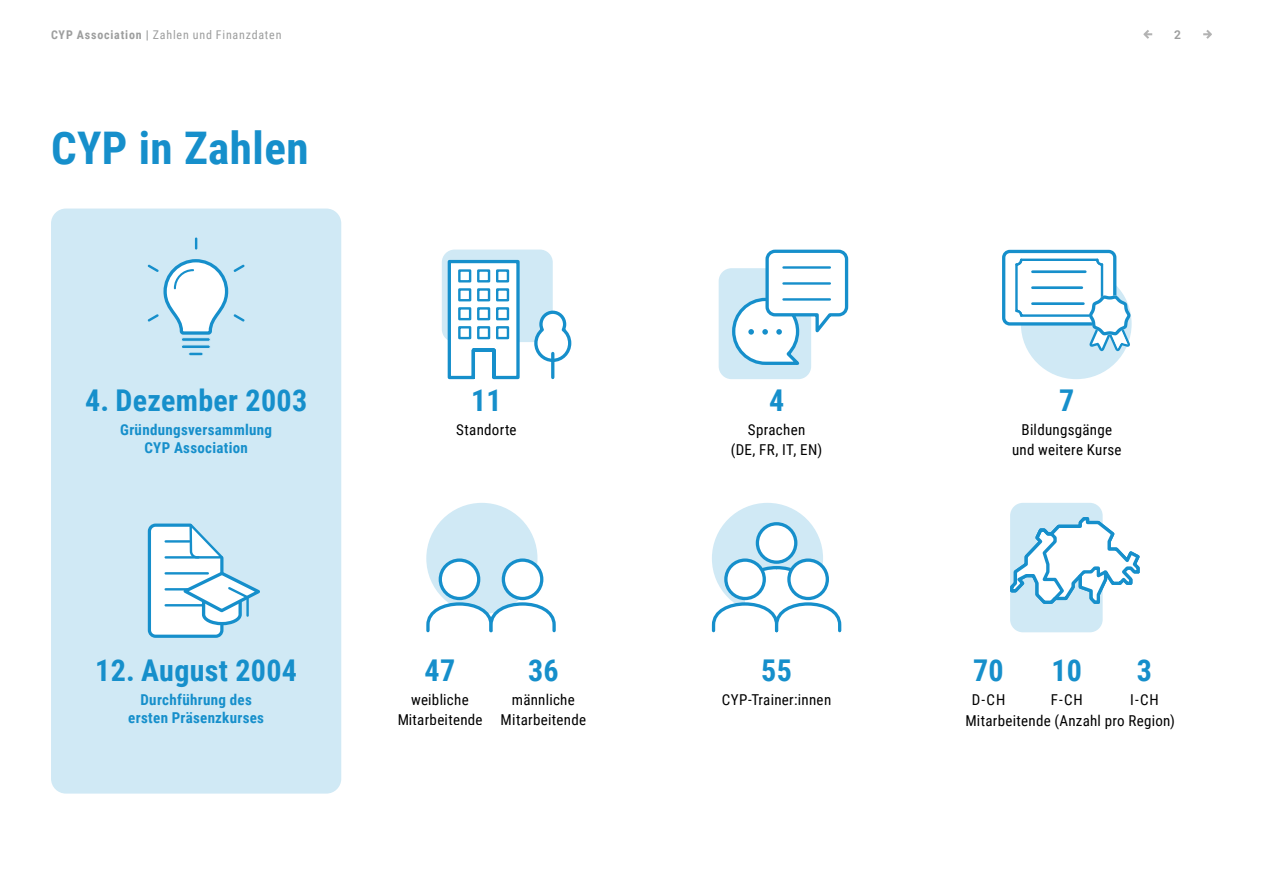
<style>
.page{position:relative;width:1263px;height:893px;background:#fff}
.page>*{position:absolute;margin:0;border:0;box-sizing:border-box;transform-origin:0 0}
.t1{font:700 45px "Roboto Condensed";letter-spacing:.01em;color:#168fcb}
.t2{font:700 30px "Roboto Condensed";letter-spacing:.01em;color:#168fcb}
.t3{font:15px/19.5px "Roboto Condensed";letter-spacing:.02em;color:#000;text-align:center}
.t4{font:700 15px/18px "Roboto Condensed";letter-spacing:.02em;color:#168fcb;text-align:center}
.t5{font:12px "Roboto Condensed";letter-spacing:.065em;color:#9d9e9e}
.t6{font:700 12px "Roboto Mono";color:#9d9e9e}
.s1{font-weight:700}
</style>
<div class="page">
<div style="left:51px;top:209px;width:290px;height:585px;background:#d0e9f5;border-radius:15px"></div>
<svg style="left:195px;top:237px;width:2px;height:13px"></svg>
<hr style="left:181px;top:338px;width:29px;height:3px;background:#168fcb;border-radius:2px">
<div style="left:181px;top:337px;width:30px;height:5px;border:1px solid #d0e9f5;border-radius:2px"></div>
<div style="left:181px;top:345px;width:30px;height:4px;border:1px solid #d0e9f5;border-radius:2px"></div>
<div style="left:188px;top:352px;width:15px;height:4px;border:1px solid #d0e9f5;border-radius:2px"></div>
<svg style="left:148px;top:259px;width:96px;height:76px"></svg>
<svg style="left:147px;top:523px;width:113px;height:115px"></svg>
<div style="left:442px;top:250px;width:111px;height:92px;background:#d0e9f5;border-radius:13px"></div>
<svg style="left:534px;top:309px;width:38px;height:55px"></svg>
<svg style="left:447px;top:259px;width:73px;height:121px"></svg>
<hr style="left:551px;top:353px;width:3px;height:24px;background:#168fcb">
<div style="left:719px;top:268px;width:92px;height:111px;background:#d0e9f5;border-radius:13px"></div>
<svg style="left:730px;top:249px;width:119px;height:116px"></svg>
<hr style="left:783px;top:266px;width:47px;height:3px;background:#168fcb">
<hr style="left:783px;top:298px;width:47px;height:3px;background:#168fcb">
<hr style="left:783px;top:282px;width:47px;height:3px;background:#168fcb">
<div style="left:1021px;top:268px;width:110px;height:111px;background:#d0e9f5;border-radius:50%"></div>
<div style="left:1002px;top:250px;width:114px;height:76px;border:3px solid #168fcb;border-radius:6px"></div>
<svg style="left:1014px;top:257px;width:116px;height:94px"></svg>
<div style="left:426px;top:503px;width:111px;height:111px;background:#d0e9f5;border-radius:50%"></div>
<svg style="left:426px;top:601px;width:130px;height:32px"></svg>
<div style="left:440px;top:560px;width:39px;height:38px;background:#fff;border-radius:50%"></div>
<div style="left:439px;top:558px;width:41px;height:42px;border:3px solid #168fcb;border-radius:50%"></div>
<div style="left:503px;top:560px;width:39px;height:38px;background:#fff;border-radius:50%"></div>
<div style="left:502px;top:558px;width:41px;height:42px;border:3px solid #168fcb;border-radius:50%"></div>
<div style="left:712px;top:503px;width:111px;height:111px;background:#d0e9f5;border-radius:50%"></div>
<div style="left:757px;top:524px;width:39px;height:38px;background:#fff;border-radius:50%"></div>
<div style="left:756px;top:522px;width:41px;height:42px;border:3px solid #168fcb;border-radius:50%"></div>
<svg style="left:711px;top:564px;width:131px;height:69px"></svg>
<div style="left:726px;top:560px;width:38px;height:38px;background:#fff;border-radius:50%"></div>
<div style="left:724px;top:558px;width:42px;height:42px;border:3px solid #168fcb;border-radius:50%"></div>
<div style="left:789px;top:560px;width:38px;height:38px;background:#fff;border-radius:50%"></div>
<div style="left:787px;top:558px;width:42px;height:42px;border:3px solid #168fcb;border-radius:50%"></div>
<div style="left:1010px;top:503px;width:93px;height:129px;background:#d0e9f5;border-radius:13px"></div>
<svg style="left:1010px;top:515px;width:130px;height:92px"></svg>
<svg style="left:1143px;top:30px;width:9px;height:9px"></svg>
<svg style="left:1203px;top:30px;width:9px;height:9px"></svg>
<p class="t5" style="left:51px;top:26px;width:232px"><span class="s1">CYP Association |</span> Zahlen und Finanzdaten</p>
<h1 class="t1" style="left:51px;top:116px;width:259px">CYP in Zahlen</h1>
<h2 class="t2" style="left:85px;top:379px;width:224px">4. Dezember 2003</h2>
<p class="t4" style="left:120px;top:420px;width:153px">Gründungsversammlung<br>CYP Association</p>
<h2 class="t2" style="left:95px;top:649px;width:203px">12. August 2004</h2>
<p class="t4" style="left:128px;top:690px;width:137px">Durchführung des ersten Präsenzkurses</p>
<h2 class="t2" style="left:471px;top:379px;width:32px">11</h2>
<p class="t3" style="left:456px;top:419px;width:62px">Standorte</p>
<h2 class="t2" style="left:425px;top:649px;width:32px">47</h2>
<p class="t3" style="left:397px;top:689px;width:87px">weibliche<br>Mitarbeitende</p>
<h2 class="t2" style="left:528px;top:649px;width:32px">36</h2>
<p class="t3" style="left:501px;top:689px;width:87px">männliche<br>Mitarbeitende</p>
<p class="t6" style="left:1174px;top:26px;width:9px">2</p>
<h2 class="t2" style="left:769px;top:379px;width:17px">4</h2>
<p class="t3" style="left:731px;top:419px;width:93px">Sprachen<br>(DE, FR, IT, EN)</p>
<h2 class="t2" style="left:761px;top:649px;width:32px">55</h2>
<p class="t3" style="left:722px;top:689px;width:111px">CYP-Trainer:innen</p>
<h2 class="t2" style="left:1059px;top:379px;width:17px">7</h2>
<p class="t3" style="left:1012px;top:419px;width:111px">Bildungsgänge und weitere Kurse</p>
<h2 class="t2" style="left:1137px;top:649px;width:17px">3</h2>
<p class="t3" style="left:965px;top:688px;width:211px;line-height:21.3px;text-align:left;text-indent:165px">I-CH<br>Mitarbeitende (Anzahl pro Region)</p>
<h2 class="t2" style="left:973px;top:649px;width:32px">70</h2>
<p class="t3" style="left:972px;top:689px;width:35px">D-CH</p>
<h2 class="t2" style="left:1051px;top:649px;width:32px">10</h2>
<p class="t3" style="left:1051px;top:689px;width:34px">F-CH</p>
</div>
